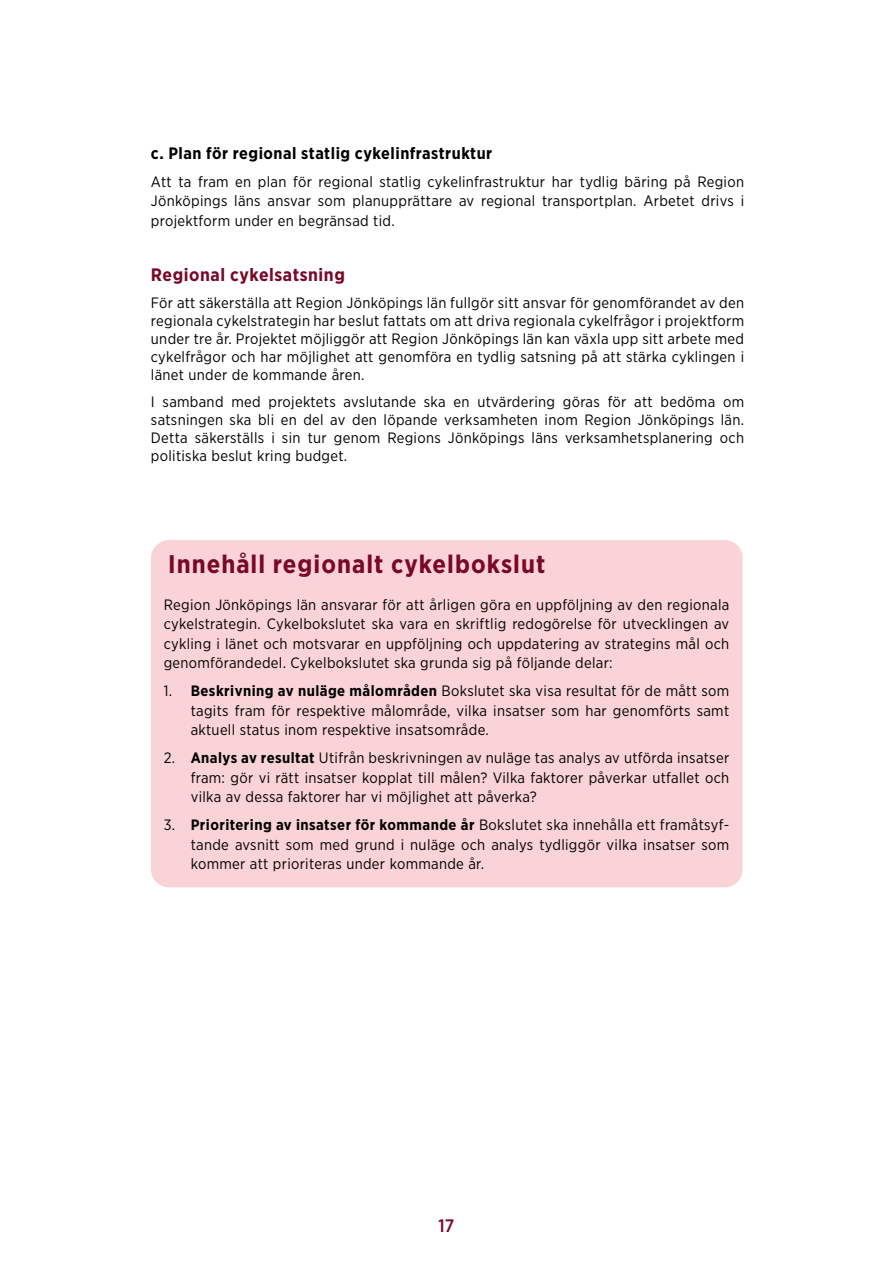
<style>
.page{position:relative;width:893px;height:1263px;background:#fff}
.page>*{position:absolute;margin:0;border:0;box-sizing:border-box;transform-origin:0 0}
.t1{font:700 25.5px "Gotham Narrow";letter-spacing:.04em;color:#790726}
.t2{font:700 18px "Gotham Narrow";letter-spacing:.03em;color:#790726}
.t3{font:500 18px "Gotham Narrow";color:#790726}
.t4{font:700 16.5px "Gotham Narrow";letter-spacing:.03em;color:#000}
.t5{font:15px/19.5px "Gotham Narrow";letter-spacing:.02em;color:#000;text-align:justify}
.s1{font-weight:700}
</style>
<div class="page">
<div style="left:151px;top:540px;width:592px;height:347px;background:#fad3d7;border-radius:18px"></div>
<p class="t4" style="left:151px;top:142px;width:343px">c. Plan för regional statlig cykelinfrastruktur</p>
<p class="t5" style="left:151px;top:172px;width:595px">Att ta fram en plan för regional statlig cykelinfrastruktur har tydlig bäring på Region Jönköpings läns ansvar som planupprättare av regional transportplan. Arbetet drivs i projektform under en begränsad tid.</p>
<p class="t2" style="left:151px;top:264px;width:195px">Regional cykelsatsning</p>
<p class="t5" style="left:151px;top:293px;width:595px;line-height:18px">För att säkerställa att Region Jönköpings län fullgör sitt ansvar för genomförandet av den regionala cykelstrategin har beslut fattats om att driva regionala cykelfrågor i projektform under tre år. Projektet möjliggör att Region Jönköpings län kan växla upp sitt arbete med cykelfrågor och har möjlighet att genomföra en tydlig satsning på att stärka cyklingen i länet under de kommande åren.</p>
<p class="t5" style="left:151px;top:392px;width:595px;line-height:18px">I samband med projektets avslutande ska en utvärdering göras för att bedöma om satsningen ska bli en del av den löpande verksamheten inom Region Jönköpings län.<br>Detta säkerställs i sin tur genom Regions Jönköpings läns verksamhetsplanering och politiska beslut kring budget.</p>
<h1 class="t1" style="left:168px;top:548px;width:379px">Innehåll regionalt cykelbokslut</h1>
<p class="t5" style="left:164px;top:594px;width:567px">Region Jönköpings län ansvarar för att årligen göra en uppföljning av den regionala cykelstrategin. Cykelbokslutet ska vara en skriftlig redogörelse för utvecklingen av cykling i länet och motsvarar en uppföljning och uppdatering av strategins mål och genomförandedel. Cykelbokslutet ska grunda sig på följande delar:</p>
<p class="t5" style="left:191px;top:681px;width:540px;text-indent:-27px">1. <span class="s1">Beskrivning av nuläge målområden</span> Bokslutet ska visa resultat för de mått som tagits fram för respektive målområde, vilka insatser som har genomförts samt aktuell status inom respektive insatsområde.</p>
<p class="t5" style="left:191px;top:748px;width:540px;text-indent:-27px">2. <span class="s1">Analys av resultat</span> Utifrån beskrivningen av nuläge tas analys av utförda insatser fram: gör vi rätt insatser kopplat till målen? Vilka faktorer påverkar utfallet och vilka av dessa faktorer har vi möjlighet att påverka?</p>
<p class="t5" style="left:191px;top:815px;width:540px;text-indent:-27px">3. <span class="s1">Prioritering av insatser för kommande år</span> Bokslutet ska innehålla ett framåtsyf&shy;tande avsnitt som med grund i nuläge och analys tydliggör vilka insatser som kommer att prioriteras under kommande år.</p>
<p class="t3" style="left:439px;top:1214px;width:17px">17</p>
</div>
